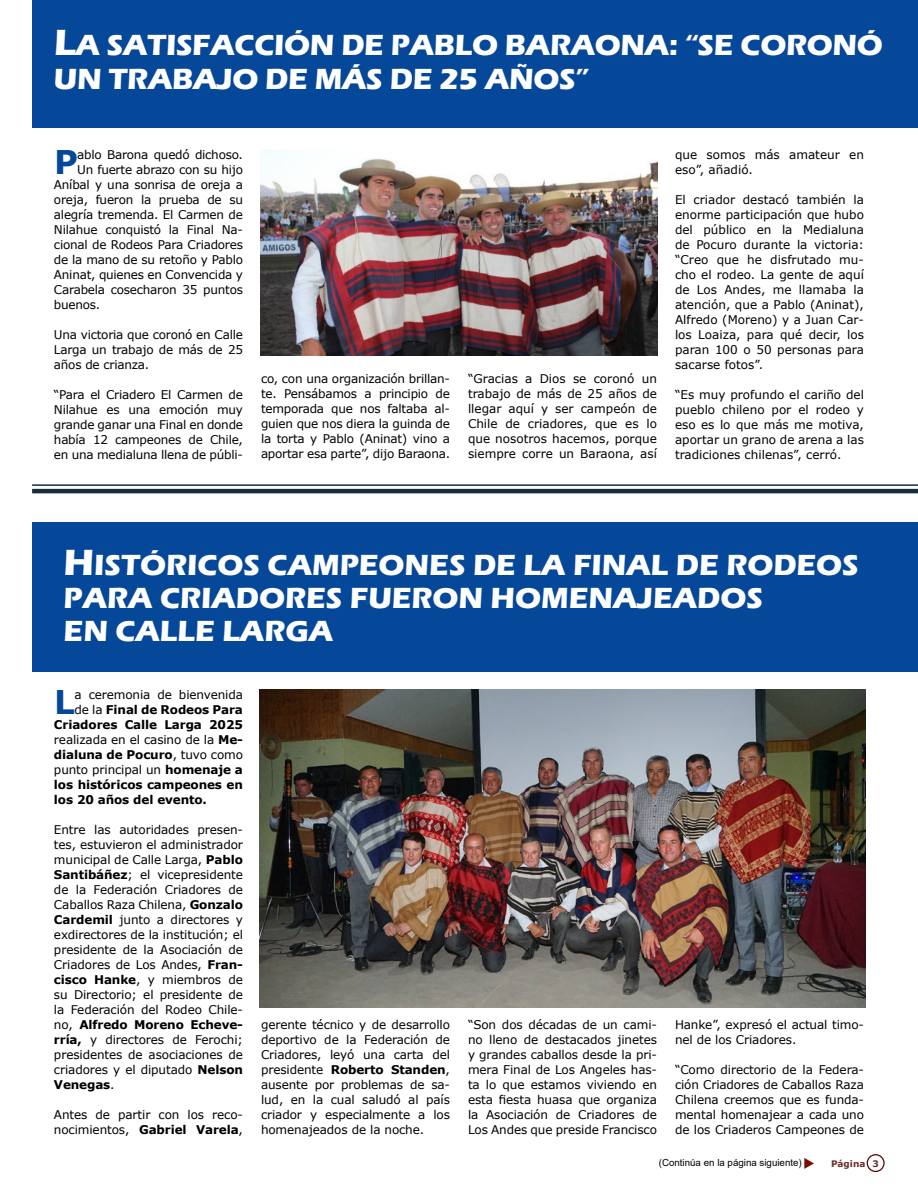
<style>
.page{position:relative;width:918px;height:1188px;background:#fff}
.page>*{position:absolute;margin:0;border:0;box-sizing:border-box;transform-origin:0 0}
.t1{font:700 32.7px "Verdana";color:#054798}
.t2{font:700 30px/33px "Eras ITC";color:#fff}
.t3{font:12px/15px "Verdana";letter-spacing:-.01em;color:#000;text-align:justify}
.t4{font:700 12px "Verdana";letter-spacing:-.01em;color:#000}
.t5{font:9.75px "Arial";color:#000}
.t6{font:700 9px "Verdana";color:#692d2c}
.s1{font-size:37.5px}
.s2{font-weight:400}
.s3{font-weight:700}
</style>
<div class="page">
<div style="left:867px;top:1154px;width:18px;height:18px;border:1px solid #5d0b0d;border-radius:50%"></div>
<svg style="left:804px;top:1158px;width:10px;height:11px"></svg>
<div style="left:33px;top:0;width:885px;height:127px;background:#054798"></div>
<img style="left:260px;top:150px;width:398px;height:206px">
<div style="left:32px;top:522px;width:886px;height:149px;background:#054798"></div>
<hr style="left:32px;top:484px;width:886px;height:2px;background:#162d3d">
<hr style="left:32px;top:489px;width:886px;height:4px;background:#162d3d">
<img style="left:260px;top:690px;width:605px;height:318px">
<h2 class="t2" style="left:54px;top:28px;width:830px;line-height:34.5px"><span class="s1">L</span>A SATISFACCIÓN DE PABLO BARAONA: “SE CORONÓ<br>UN TRABAJO DE MÁS DE 25 AÑOS”</h2>
<h1 class="t1" style="left:54px;top:139px;width:25px">P</h1>
<p class="t3" style="left:77px;top:147px;width:167px">ablo Barona quedó dichoso.</p>
<p class="t3" style="left:77px;top:162px;width:167px">Un fuerte abrazo con su hijo</p>
<p class="t3" style="left:54px;top:177px;width:191px">Aníbal y una sonrisa de oreja a</p>
<p class="t3" style="left:54px;top:192px;width:191px">oreja, fueron la prueba de su</p>
<p class="t3" style="left:54px;top:207px;width:191px">alegría tremenda. El Carmen de</p>
<p class="t3" style="left:54px;top:222px;width:190px">Nilahue conquistó la Final Na-</p>
<p class="t3" style="left:54px;top:237px;width:191px">cional de Rodeos Para Criadores</p>
<p class="t3" style="left:54px;top:252px;width:191px">de la mano de su retoño y Pablo</p>
<p class="t3" style="left:54px;top:267px;width:191px">Aninat, quienes en Convencida y</p>
<p class="t3" style="left:54px;top:282px;width:191px">Carabela cosecharon 35 puntos</p>
<p class="t3" style="left:54px;top:297px;width:48px">buenos.</p>
<p class="t3" style="left:54px;top:327px;width:191px">Una victoria que coronó en Calle Larga un trabajo de más de 25 años de crianza.</p>
<p class="t3" style="left:54px;top:387px;width:191px">“Para el Criadero El Carmen de Nilahue es una emoción muy grande ganar una Final en donde había 12 campeones de Chile, en una medialuna llena de públi-</p>
<p class="t3" style="left:261px;top:371px;width:191px">co, con una organización brillan&shy;te. Pensábamos a principio de temporada que nos faltaba al&shy;guien que nos diera la guinda de la torta y Pablo (Aninat) vino a aportar esa parte”, dijo Baraona.</p>
<p class="t3" style="left:468px;top:371px;width:191px">“Gracias a Dios se coronó un trabajo de más de 25 años de llegar aquí y ser campeón de Chile de criadores, que es lo que nosotros hacemos, porque siempre corre un Baraona, así</p>
<p class="t3" style="left:675px;top:147px;width:191px">que somos más amateur en eso”, añadió.</p>
<p class="t3" style="left:675px;top:192px;width:191px">El criador destacó también la enorme participación que hubo del público en la Medialuna de Pocuro durante la victoria: “Creo que he disfrutado mu&shy;cho el rodeo. La gente de aquí de Los Andes, me llamaba la atención, que a Pablo (Aninat), Alfredo (Moreno) y a Juan Car&shy;los Loaiza, para qué decir, los paran 100 o 50 personas para sacarse fotos”.</p>
<p class="t3" style="left:675px;top:387px;width:191px">“Es muy profundo el cariño del pueblo chileno por el rodeo y eso es lo que más me motiva, aportar un grano de arena a las tradiciones chilenas”, cerró.</p>
<h2 class="t2" style="left:64px;top:549px;width:797px"><span class="s1">H</span>ISTÓRICOS CAMPEONES DE LA FINAL DE RODEOS<br>PARA CRIADORES FUERON HOMENAJEADOS<br>EN CALLE LARGA</h2>
<h1 class="t1" style="left:54px;top:679px;width:22px">L</h1>
<p class="t3" style="left:74px;top:687px;width:170px">a ceremonia de bienvenida</p>
<p class="t4" style="left:74px;top:701px;width:170px"><span class="s2">de la</span> Final de Rodeos Para</p>
<p class="t4" style="left:54px;top:716px;width:191px">Criadores Calle Larga 2025</p>
<p class="t3" style="left:54px;top:732px;width:191px">realizada en el casino de la <span class="s3">Me-</span></p>
<p class="t4" style="left:54px;top:746px;width:191px">dialuna de Pocuro<span class="s2">, tuvo como</span></p>
<p class="t3" style="left:54px;top:762px;width:190px">punto principal un <span class="s3">homenaje a</span></p>
<p class="t4" style="left:54px;top:776px;width:190px">los históricos campeones en</p>
<p class="t4" style="left:54px;top:791px;width:154px">los 20 años del evento.</p>
<p class="t3" style="left:54px;top:822px;width:191px">Entre las autoridades presen&shy;tes, estuvieron el administrador municipal de Calle Larga, <span class="s3">Pablo Santibáñez</span>; el vicepresidente de la Federación Criadores de Caballos Raza Chilena, <span class="s3">Gonzalo Cardemil</span> junto a directores y exdirectores de la institución; el presidente de la Asociación de Criadores de Los Andes, <span class="s3">Fran&shy;cisco Hanke</span>, y miembros de su Directorio; el presidente de la Federación del Rodeo Chile&shy;no, <span class="s3">Alfredo Moreno Echeve&shy;rría,</span> y directores de Ferochi; presidentes de asociaciones de criadores y el diputado <span class="s3">Nelson Venegas</span>.</p>
<p class="t3" style="left:54px;top:1107px;width:191px">Antes de partir con los reco&shy;nocimientos, <span class="s3">Gabriel Varela</span>,</p>
<p class="t3" style="left:261px;top:1017px;width:191px">gerente técnico y de desarrollo deportivo de la Federación de Criadores, leyó una carta del presidente <span class="s3">Roberto Standen</span>, ausente por problemas de sa&shy;lud, en la cual saludó al país criador y especialmente a los homenajeados de la noche.</p>
<p class="t3" style="left:468px;top:1017px;width:191px">“Son dos décadas de un cami&shy;no lleno de destacados jinetes y grandes caballos desde la pri&shy;mera Final de Los Angeles has&shy;ta lo que estamos viviendo en esta fiesta huasa que organiza la Asociación de Criadores de Los Andes que preside Francisco</p>
<p class="t3" style="left:675px;top:1017px;width:191px">Hanke”, expresó el actual timo&shy;nel de los Criadores.</p>
<p class="t3" style="left:675px;top:1062px;width:191px">“Como directorio de la Federa&shy;ción Criadores de Caballos Raza Chilena creemos que es funda&shy;mental homenajear a cada uno de los Criaderos Campeones de</p>
<p class="t5" style="left:659px;top:1156px;width:145px">(Continúa en la página siguiente)</p>
<p class="t6" style="left:831px;top:1157px;width:49px">Página 3</p>
</div>
